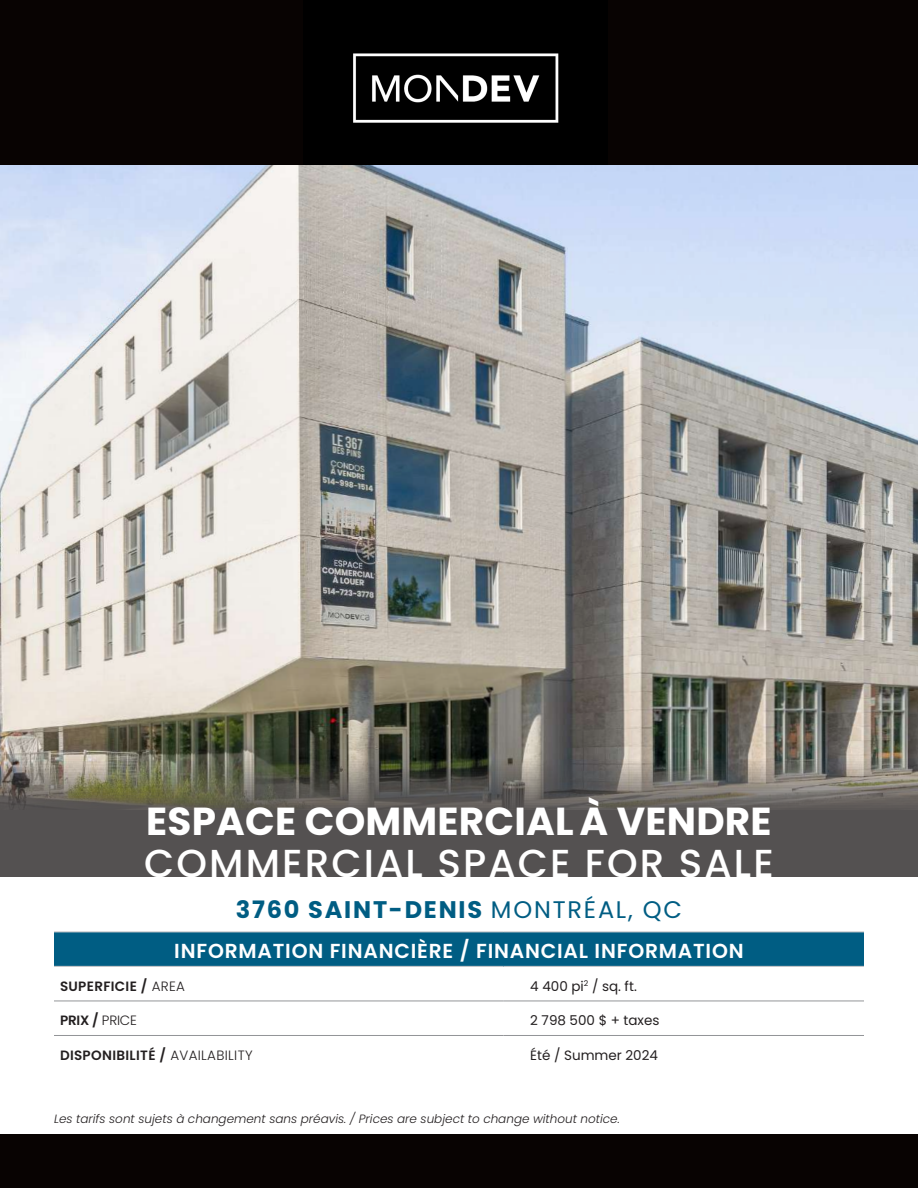
<style>
.page{position:relative;width:918px;height:1188px;background:#fff}
.page>*{position:absolute;margin:0;border:0;box-sizing:border-box;transform-origin:0 0}
.t1{font:700 39px "Poppins";letter-spacing:.005em;color:#fff}
.t2{font:500 39px "Poppins";letter-spacing:.055em;color:#fff}
.t3{font:700 24px "Poppins";letter-spacing:.075em;color:#005d83}
.t4{font:600 20.25px "Poppins";letter-spacing:.04em;color:#fff}
.t5{font:600 13.5px "Poppins";letter-spacing:.025em;color:#231f20}
.t6{font:13.5px "Poppins";color:#231f20}
.t7{font:italic 300 12px "Poppins";color:#231f20}
.s1{font-weight:400}
.s2{font-weight:300}
</style>
<div class="page">
<div style="left:0;top:0;width:918px;height:877px;background:#545151"></div>
<img style="left:0;top:164px;width:918px;height:646px">
<div style="left:0;top:0;width:918px;height:164px;background:#080302"></div>
<img style="left:353px;top:53px;width:206px;height:70px">
<div style="left:54px;top:932px;width:810px;height:34px;background:#005d83"></div>
<hr style="left:54px;top:1001px;width:449px;height:1px;background:#939598">
<hr style="left:503px;top:1001px;width:361px;height:1px;background:#939598">
<hr style="left:54px;top:1035px;width:449px;height:1px;background:#939598">
<hr style="left:503px;top:1035px;width:361px;height:1px;background:#939598">
<hr style="left:54px;top:931px;width:449px;height:1px;background:#c7c8ca">
<hr style="left:503px;top:931px;width:361px;height:1px;background:#c7c8ca">
<hr style="left:54px;top:966px;width:449px;height:1px;background:#c7c8ca">
<hr style="left:503px;top:966px;width:361px;height:1px;background:#c7c8ca">
<div style="left:0;top:1134px;width:918px;height:54px;background:#080302"></div>
<h1 class="t1" style="left:146px;top:798px;width:627px">ESPACE COMMERCIAL À VENDRE</h1>
<h1 class="t2" style="left:144px;top:841px;width:631px">COMMERCIAL SPACE FOR SALE</h1>
<h2 class="t3" style="left:236px;top:896px;width:448px">3760 SAINT-DENIS <span class="s1">MONTRÉAL, QC</span></h2>
<h3 class="t4" style="left:174px;top:939px;width:571px">INFORMATION FINANCIÈRE / FINANCIAL INFORMATION</h3>
<p class="t5" style="left:60px;top:978px;width:127px">SUPERFICIE / <span class="s2">AREA</span></p>
<p class="t6" style="left:530px;top:978px;width:108px">4 400 pi<sup>2</sup> / sq. ft.</p>
<p class="t5" style="left:60px;top:1013px;width:78px">PRIX / <span class="s2">PRICE</span></p>
<p class="t6" style="left:530px;top:1013px;width:131px">2 798 500 $ + taxes</p>
<p class="t5" style="left:60px;top:1047px;width:194px">DISPONIBILITÉ / <span class="s2">AVAILABILITY</span></p>
<p class="t6" style="left:530px;top:1047px;width:129px">Été / Summer 2024</p>
<p class="t7" style="left:54px;top:1112px;width:567px">Les tarifs sont sujets à changement sans préavis. / Prices are subject to change without notice.</p>
</div>
